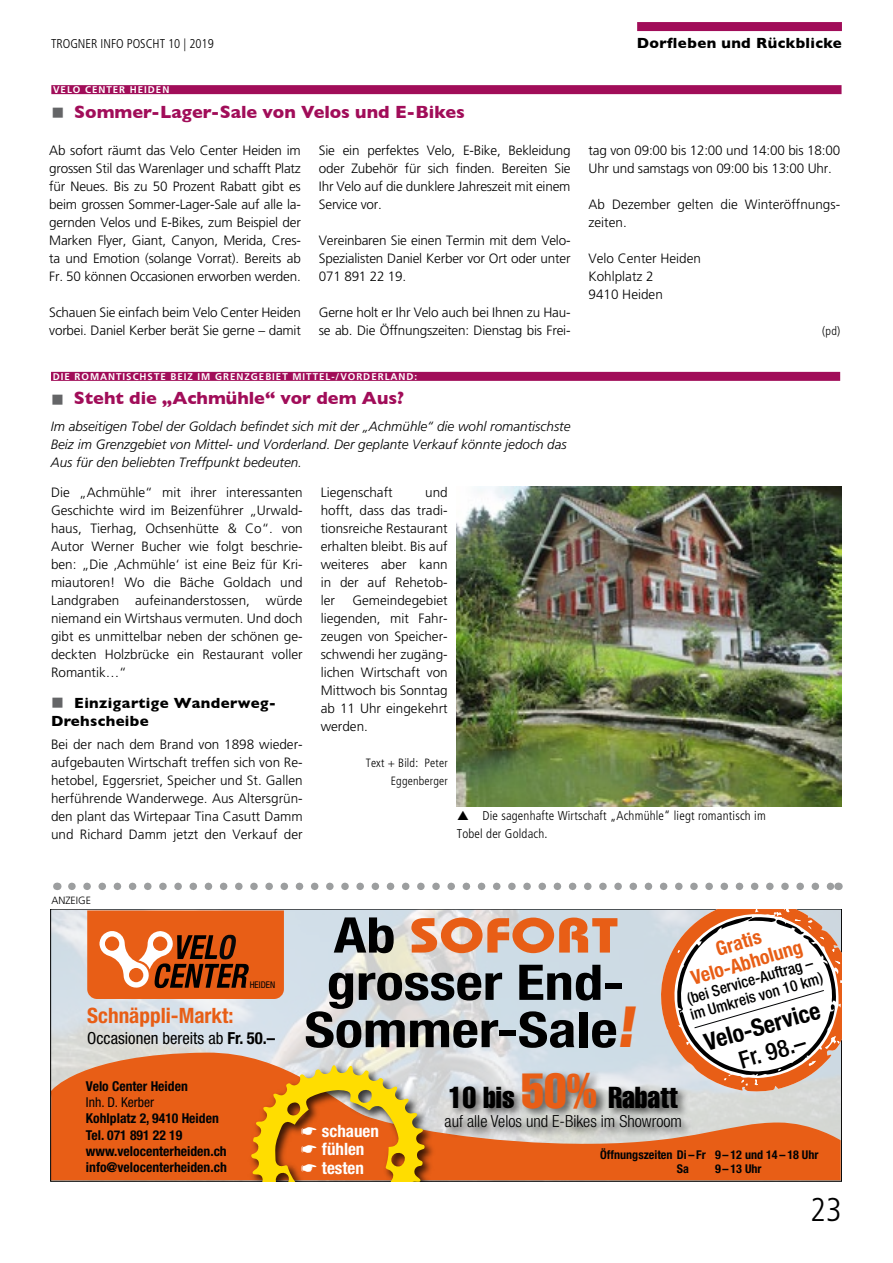
<style>
.page{position:relative;width:893px;height:1263px;background:#fff}
.page>*{position:absolute;margin:0;border:0;box-sizing:border-box;transform-origin:0 0}
.t1{font:700 condensed 49.2px/47.2px "Helvetica Neue";color:#000;text-align:center;scale:1.19 1}
.t2{font:700 49.2px "Bauhaus";color:#e85e16;scale:1.19 1}
.t3{font:300 condensed 33px "Frutiger";color:#000}
.t4{font:extra-condensed 29.85px "Helvetica";color:#000}
.t5{font:700 condensed 24px "Helvetica Neue";color:#000}
.t6{font:500 condensed 24px "Helvetica Neue";color:#000}
.t7{font:700 condensed 21.15px "Helvetica Neue";color:#e85e16}
.t8{font:700 condensed 19.65px/21.1px "Helvetica Neue";color:#e85e16;text-align:center}
.t9{font:700 18px "Gill Sans";color:#a10d59}
.t10{font:700 condensed 16.95px/18.6px "Helvetica Neue";color:#fff}
.t11{font:300 condensed 16.65px "Helvetica Neue";color:#000}
.t12{font:condensed 16.65px "Helvetica Neue";color:#000}
.t13{font:500 condensed 15.45px/17px "Helvetica Neue";color:#000}
.t14{font:700 15px/18px "Gill Sans";letter-spacing:.025em;color:#000}
.t15{font:700 condensed 13.65px/16.4px "Helvetica Neue";color:#000204}
.t16{font:condensed 13.65px "Helvetica Neue";color:#000204}
.t17{font:300 13.5px/18px "Frutiger";letter-spacing:-.015em;color:#000;text-align:justify}
.t18{font:italic 300 13.5px/18px "Frutiger";color:#000}
.t19{font:300 condensed 12.75px/18px "Frutiger";letter-spacing:.015em;color:#000}
.t20{font:700 condensed 12.15px/14.5px "Helvetica Neue";color:#000204}
.t21{font:300 condensed 12px/18px "Frutiger";letter-spacing:.015em;color:#000;text-align:right}
.t22{font:300 10.5px "Frutiger";color:#000}
.t23{font:700 9.75px "Frutiger";letter-spacing:.1em;color:#fff}
.t24{font:condensed 9.15px "Helvetica Neue";color:#000204}
.s1{font-weight:700}
.s2{font-family:"Helvetica Neue";font-stretch:condensed;color:#000}
.s3{font-weight:900;font-style:italic;font-stretch:expanded;font-size:56.7px;color:#e85e16}
.s4{font-size:48.45px;color:#e85e16}
</style>
<div class="page">
<div style="left:637px;top:22px;width:205px;height:9px;background:#a10d59"></div>
<div style="left:51px;top:85px;width:790px;height:9px;background:#a10d59"></div>
<div style="left:51px;top:372px;width:789px;height:9px;background:#a10d59"></div>
<img style="left:456px;top:486px;width:385px;height:320px">
<svg style="left:72px;top:882px;width:758px;height:8px"></svg>
<img style="left:53px;top:911px;width:604px;height:141px">
<svg style="left:53px;top:1052px;width:786px;height:127px;background:#e4773d"></svg>
<svg style="left:87px;top:911px;width:197px;height:88px;background:#cf6127"></svg>
<svg style="left:657px;top:909px;width:184px;height:183px"></svg>
<img style="left:245px;top:1060px;width:194px;height:121px">
<svg style="left:251px;top:1065px;width:174px;height:116px;background:#dd902a"></svg>
<img style="left:438px;top:1059px;width:259px;height:86px">
<p class="t19" style="left:51px;top:35px;width:164px">TROGNER INFO POSCHT 10 | 2019</p>
<p class="t14" style="left:637px;top:34px;width:207px">Dorfleben und Rückblicke</p>
<p class="t23" style="left:53px;top:84px;width:118px">VELO CENTER HEIDEN</p>
<h3 class="t9" style="left:74px;top:97px;width:392px">Sommer-Lager-Sale von Velos und E-Bikes</h3>
<p class="t17" style="left:49px;top:142px;width:253px">Ab sofort räumt das Velo Center Heiden im grossen Stil das Warenlager und schafft Platz für Neues. Bis zu 50 Prozent Rabatt gibt es beim grossen Sommer-Lager-Sale auf alle la&shy;gernden Velos und E-Bikes, zum Beispiel der Marken Flyer, Giant, Canyon, Merida, Cres&shy;ta und Emotion (solange Vorrat). Bereits ab Fr. 50 können Occasionen erworben werden.</p>
<p class="t17" style="left:49px;top:304px;width:253px">Schauen Sie einfach beim Velo Center Heiden vorbei. Daniel Kerber berät Sie gerne – damit</p>
<p class="t17" style="left:319px;top:142px;width:253px">Sie ein perfektes Velo, E-Bike, Bekleidung oder Zubehör für sich finden. Bereiten Sie Ihr Velo auf die dunklere Jahreszeit mit einem Service vor.</p>
<p class="t17" style="left:319px;top:232px;width:253px">Vereinbaren Sie einen Termin mit dem Velo-Spezialisten Daniel Kerber vor Ort oder unter 071 891 22 19.</p>
<p class="t17" style="left:319px;top:304px;width:253px">Gerne holt er Ihr Velo auch bei Ihnen zu Hau&shy;se ab. Die Öffnungszeiten: Dienstag bis Frei-</p>
<p class="t23" style="left:53px;top:371px;width:366px">DIE ROMANTISCHSTE BEIZ IM GRENZGEBIET MITTEL-/VORDERLAND:</p>
<h3 class="t9" style="left:74px;top:384px;width:332px">Steht die „Achmühle“ vor dem Aus?</h3>
<p class="t17" style="left:588px;top:142px;width:253px">tag von 09:00 bis 12:00 und 14:00 bis 18:00<br>Uhr und samstags von 09:00 bis 13:00 Uhr.</p>
<p class="t17" style="left:588px;top:196px;width:253px">Ab Dezember gelten die Winteröffnungs&shy;zeiten.</p>
<p class="t17" style="left:588px;top:250px;width:114px;text-align:left">Velo Center Heiden<br>Kohlplatz 2<br>9410 Heiden</p>
<p class="t21" style="left:822px;top:322px;width:19px">(pd)</p>
<p class="t18" style="left:51px;top:417px;width:521px">Im abseitigen Tobel der Goldach befindet sich mit der „Achmühle“ die wohl romantischste<br>Beiz im Grenzgebiet von Mittel- und Vorderland. Der geplante Verkauf könnte jedoch das<br>Aus für den beliebten Treffpunkt bedeuten.</p>
<p class="t17" style="left:51px;top:484px;width:253px">Die „Achmühle“ mit ihrer interessanten Geschichte wird im Beizenführer „Urwald&shy;haus, Tierhag, Ochsenhütte &amp; Co“. von Autor Werner Bucher wie folgt beschrie&shy;ben: „Die ‚Achmühle‘ ist eine Beiz für Kri&shy;miautoren! Wo die Bäche Goldach und Landgraben aufeinanderstossen, würde niemand ein Wirtshaus vermuten. Und doch gibt es unmittelbar neben der schönen ge&shy;deckten Holzbrücke ein Restaurant voller Romantik…“</p>
<p class="t14" style="left:51px;top:693px;width:227px;text-indent:23px">Einzigartige Wanderweg-<br>Drehscheibe</p>
<p class="t17" style="left:51px;top:736px;width:253px">Bei der nach dem Brand von 1898 wieder&shy;aufgebauten Wirtschaft treffen sich von Re&shy;hetobel, Eggersriet, Speicher und St. Gallen herführende Wanderwege. Aus Altersgrün&shy;den plant das Wirtepaar Tina Casutt Damm und Richard Damm jetzt den Verkauf der</p>
<p class="t17" style="left:321px;top:484px;width:73px">Liegenschaft</p>
<p class="t17" style="left:321px;top:484px;width:129px;text-indent:105px">und hofft, dass das tradi&shy;tionsreiche Restaurant erhalten bleibt. Bis auf weiteres aber kann in der auf Rehetob&shy;ler</p>
<p class="t17" style="left:321px;top:592px;width:129px;text-indent:32px">Gemeindegebiet liegenden, mit Fahr&shy;zeugen von Speicher&shy;schwendi her zugäng&shy;lichen Wirtschaft von Mittwoch bis Sonntag ab 11 Uhr eingekehrt werden.</p>
<p class="t21" style="left:366px;top:754px;width:83px">Text + Bild: Peter<br>Eggenberger</p>
<p class="t19" style="left:457px;top:807px;width:311px;text-indent:26px">Die sagenhafte Wirtschaft „Achmühle“ liegt romantisch im<br>Tobel der Goldach.</p>
<p class="t22" style="left:51px;top:894px;width:41px">ANZEIGE</p>
<p class="t24" style="left:250px;top:979px;width:27px">HEIDEN</p>
<h3 class="t7" style="left:87px;top:1002px;width:148px">Schnäppli-Markt:</h3>
<p class="t12" style="left:87px;top:1028px;width:189px">Occasionen bereits ab <span class="s1">Fr. 50.–</span></p>
<p class="t15" style="left:86px;top:1077px;width:103px">Velo Center Heiden</p>
<p class="t16" style="left:86px;top:1094px;width:70px">Inh. D. Kerber</p>
<p class="t15" style="left:86px;top:1110px;width:142px">Kohlplatz 2, 9410 Heiden<br>Tel. 071 891 22 19 www.velocenterheiden.ch info@velocenterheiden.ch</p>
<h1 class="t2" style="left:334px;top:905px;width:240px"><span class="s2">Ab</span> SOFORT</h1>
<h1 class="t1" style="left:304px;top:958px;width:278px">grosser End-<br>Sommer-Sale<span class="s3">!</span></h1>
<h3 class="t8" style="left:683px;top:947px;width:116px;rotate:-16deg">Gratis<br>Velo-Abholung</h3>
<p class="t13" style="left:683px;top:990px;width:139px;rotate:-16deg">(bei Service-Auftrag – im Umkreis von 10 km)</p>
<h3 class="t5" style="left:701px;top:1028px;width:121px;rotate:-16deg">Velo-Service</h3>
<h3 class="t6" style="left:735px;top:1046px;width:70px;rotate:-16deg">Fr. 98.–</h3>
<p class="t10" style="left:301px;top:1121px;width:80px">☛ schauen ☛ fühlen ☛ testen</p>
<h3 class="t4" style="left:449px;top:1078px;width:231px">10 bis <span class="s4">50%</span> Rabatt</h3>
<p class="t11" style="left:445px;top:1112px;width:239px">auf alle Velos und E-Bikes im Showroom</p>
<p class="t20" style="left:677px;top:1147px;width:143px;text-indent:-77px">Öffnungszeiten Di– Fr 9– 12 und 14– 18 Uhr<br>Sa</p>
<p class="t20" style="left:715px;top:1161px;width:48px">9– 13 Uhr</p>
<h2 class="t3" style="left:810px;top:1191px;width:33px">23</h2>
</div>
